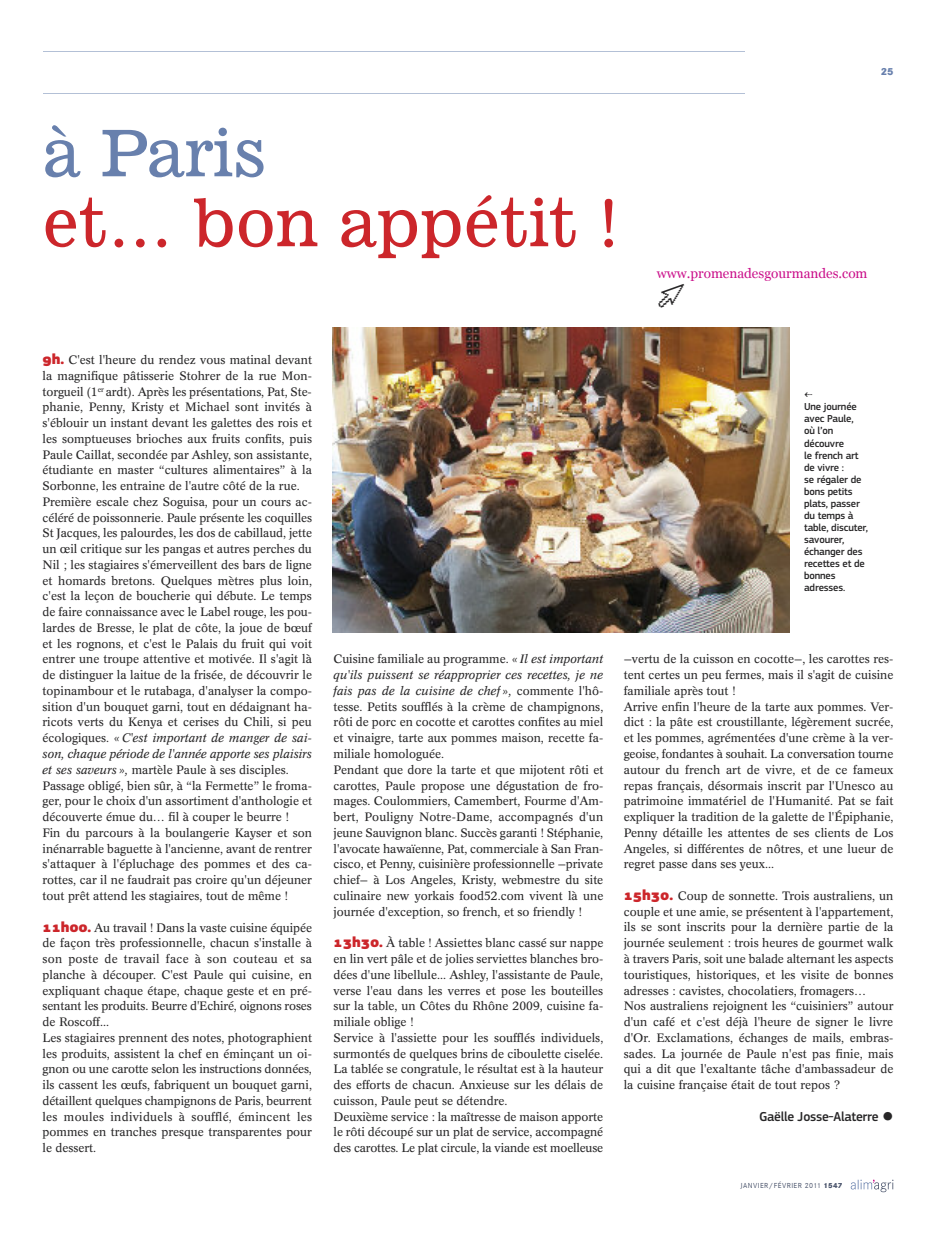
<style>
.page{position:relative;width:936px;height:1234px;background:#fff}
.page>*{position:absolute;margin:0;border:0;box-sizing:border-box;transform-origin:0 0}
.t1{font:64.35px/69.9px "News 701 BT Roman A";color:#cc262b}
.t2{font:100 33px "PF Square Sans Pro";color:#272627}
.t3{font:13.5px "Georgia";color:#ca0d89}
.t4{font:500 13.5px "PF Square Sans Pro";letter-spacing:-.02em;color:#272627}
.t5{font:12px/15.8px "Concorde BE";color:#272627}
.t6{font:500 10.5px/12px "PF Square Sans Pro";letter-spacing:-.015em;color:#272627}
.t7{font:800 10.5px "Corporate S";color:#6880ad}
.t8{font:7.5px "Corporate S";letter-spacing:.06em;color:#48526a}
.s1{color:#6880ad}
.s2{font-family:"PF Square Sans Pro";font-weight:900;font-size:15px;color:#cc262b}
.s3{font-style:italic}
.s4{font-weight:800}
</style>
<div class="page">
<svg style="left:850px;top:1179px;width:43px;height:12px"></svg>
<hr style="left:43px;top:51px;width:701px;height:1px;background:#b3c0d6">
<hr style="left:43px;top:94px;width:701px;height:1px;background:#b3c0d6">
<img style="left:332px;top:327px;width:457px;height:305px">
<p class="t7" style="left:880px;top:65px;width:14px">25</p>
<p class="t1" style="left:42px;top:123px;width:579px"><span class="s1">à Paris<br></span>et… bon appétit !</p>
<p class="t3" style="left:657px;top:266px;width:212px">www.promenadesgourmandes.com</p>
<p class="t2" style="left:657px;top:285px;width:30px">•</p>
<p class="t5" style="left:43px;top:353px;width:271px"><span class="s2">9h.</span> C'est l'heure du rendez vous matinal devant la magnifique pâtisserie Stohrer de la rue Mon&shy;torgueil (1<sup>er</sup> ardt). Après les présentations, Pat, Ste&shy;phanie, Penny, Kristy et Michael sont invités à s'éblouir un instant devant les galettes des rois et les somptueuses brioches aux fruits confits, puis Paule Caillat, secondée par Ashley, son assistante, étudiante en master “cultures alimentaires” à la Sorbonne, les entraine de l'autre côté de la rue.<br>Première escale chez Soguisa, pour un cours ac&shy;céléré de poissonnerie. Paule présente les coquilles St Jacques, les palourdes, les dos de cabillaud, jette un œil critique sur les pangas et autres perches du Nil ; les stagiaires s'émerveillent des bars de ligne et homards bretons. Quelques mètres plus loin, c'est la leçon de boucherie qui débute. Le temps de faire connaissance avec le Label rouge, les pou&shy;lardes de Bresse, le plat de côte, la joue de bœuf et les rognons, et c'est le Palais du fruit qui voit entrer une troupe attentive et motivée. Il s'agit là de distinguer la laitue de la frisée, de découvrir le topinambour et le rutabaga, d'analyser la compo&shy;sition d'un bouquet garni, tout en dédaignant ha&shy;ricots verts du Kenya et cerises du Chili, si peu écologiques. <span class="s3">«C'est important de manger de sai&shy;son, chaque période de l'année apporte ses plaisirs et ses saveurs»,</span> martèle Paule à ses disciples.<br>Passage obligé, bien sûr, à “la Fermette” le froma&shy;ger, pour le choix d'un assortiment d'anthologie et découverte émue du… fil à couper le beurre !<br>Fin du parcours à la boulangerie Kayser et son inénarrable baguette à l'ancienne, avant de rentrer s'attaquer à l'épluchage des pommes et des ca&shy;rottes, car il ne faudrait pas croire qu'un déjeuner tout prêt attend les stagiaires, tout de même !</p>
<p class="t5" style="left:43px;top:920px;width:271px"><span class="s2">11h00.</span> Au travail ! Dans la vaste cuisine équipée de façon très professionnelle, chacun s'installe à son poste de travail face à son couteau et sa planche à découper. C'est Paule qui cuisine, en expliquant chaque étape, chaque geste et en pré&shy;sentant les produits. Beurre d'Echiré, oignons roses de Roscoff...<br>Les stagiaires prennent des notes, photographient les produits, assistent la chef en éminçant un oi&shy;gnon ou une carotte selon les instructions données, ils cassent les œufs, fabriquent un bouquet garni, détaillent quelques champignons de Paris, beurrent les moules individuels à soufflé, émincent les pommes en tranches presque transparentes pour le dessert.</p>
<p class="t6" style="left:804px;top:390px;width:65px">⇠<br>Une journée avec Paule,<br>où l’on découvre<br>le french art de vivre :<br>se régaler de bons petits plats, passer du temps à table, discuter, savourer, échanger des recettes et de bonnes adresses.</p>
<p class="t5" style="left:333px;top:652px;width:271px">Cuisine familiale au programme. <span class="s3">«Il est important qu'ils puissent se réapproprier ces recettes, je ne fais pas de la cuisine de chef»,</span> commente l'hô&shy;tesse. Petits soufflés à la crème de champignons, rôti de porc en cocotte et carottes confites au miel et vinaigre, tarte aux pommes maison, recette fa&shy;miliale homologuée.<br>Pendant que dore la tarte et que mijotent rôti et carottes, Paule propose une dégustation de fro&shy;mages. Coulommiers, Camembert, Fourme d'Am&shy;bert, Pouligny Notre-Dame, accompagnés d'un jeune Sauvignon blanc. Succès garanti ! Stéphanie, l'avocate hawaïenne, Pat, commerciale à San Fran&shy;cisco, et Penny, cuisinière professionnelle —private chief— à Los Angeles, Kristy, webmestre du site culinaire new yorkais food52.com vivent là une journée d'exception, so french, et so friendly !</p>
<p class="t5" style="left:333px;top:935px;width:271px"><span class="s2">13h30.</span> À table ! Assiettes blanc cassé sur nappe en lin vert pâle et de jolies serviettes blanches bro&shy;dées d'une libellule... Ashley, l'assistante de Paule, verse l'eau dans les verres et pose les bouteilles sur la table, un Côtes du Rhône 2009, cuisine fa&shy;miliale oblige !<br>Service à l'assiette pour les soufflés individuels, surmontés de quelques brins de ciboulette ciselée.<br>La tablée se congratule, le résultat est à la hauteur des efforts de chacun. Anxieuse sur les délais de cuisson, Paule peut se détendre.<br>Deuxième service : la maîtresse de maison apporte le rôti découpé sur un plat de service, accompagné des carottes. Le plat circule, la viande est moelleuse</p>
<p class="t5" style="left:623px;top:652px;width:271px">—vertu de la cuisson en cocotte—, les carottes res&shy;tent certes un peu fermes, mais il s'agit de cuisine familiale après tout !<br>Arrive enfin l'heure de la tarte aux pommes. Ver&shy;dict : la pâte est croustillante, légèrement sucrée, et les pommes, agrémentées d'une crème à la ver&shy;geoise, fondantes à souhait. La conversation tourne autour du french art de vivre, et de ce fameux repas français, désormais inscrit par l'Unesco au patrimoine immatériel de l'Humanité. Pat se fait expliquer la tradition de la galette de l'Épiphanie, Penny détaille les attentes de ses clients de Los Angeles, si différentes de nôtres, et une lueur de regret passe dans ses yeux...</p>
<p class="t5" style="left:623px;top:888px;width:271px"><span class="s2">15h30.</span> Coup de sonnette. Trois australiens, un couple et une amie, se présentent à l'appartement, ils se sont inscrits pour la dernière partie de la journée seulement : trois heures de gourmet walk à travers Paris, soit une balade alternant les aspects touristiques, historiques, et les visite de bonnes adresses : cavistes, chocolatiers, fromagers…<br>Nos australiens rejoignent les “cuisiniers” autour d'un café et c'est déjà l'heure de signer le livre d'Or. Exclamations, échanges de mails, embras&shy;sades. La journée de Paule n'est pas finie, mais qui a dit que l'exaltante tâche d'ambassadeur de la cuisine française était de tout repos ?</p>
<p class="t4" style="left:759px;top:1111px;width:136px">gaëlle Josse-Alaterre ●</p>
<p class="t8" style="left:740px;top:1180px;width:103px">JANVIER/FÉVRIER 2011 <span class="s4">1547</span></p>
</div>
